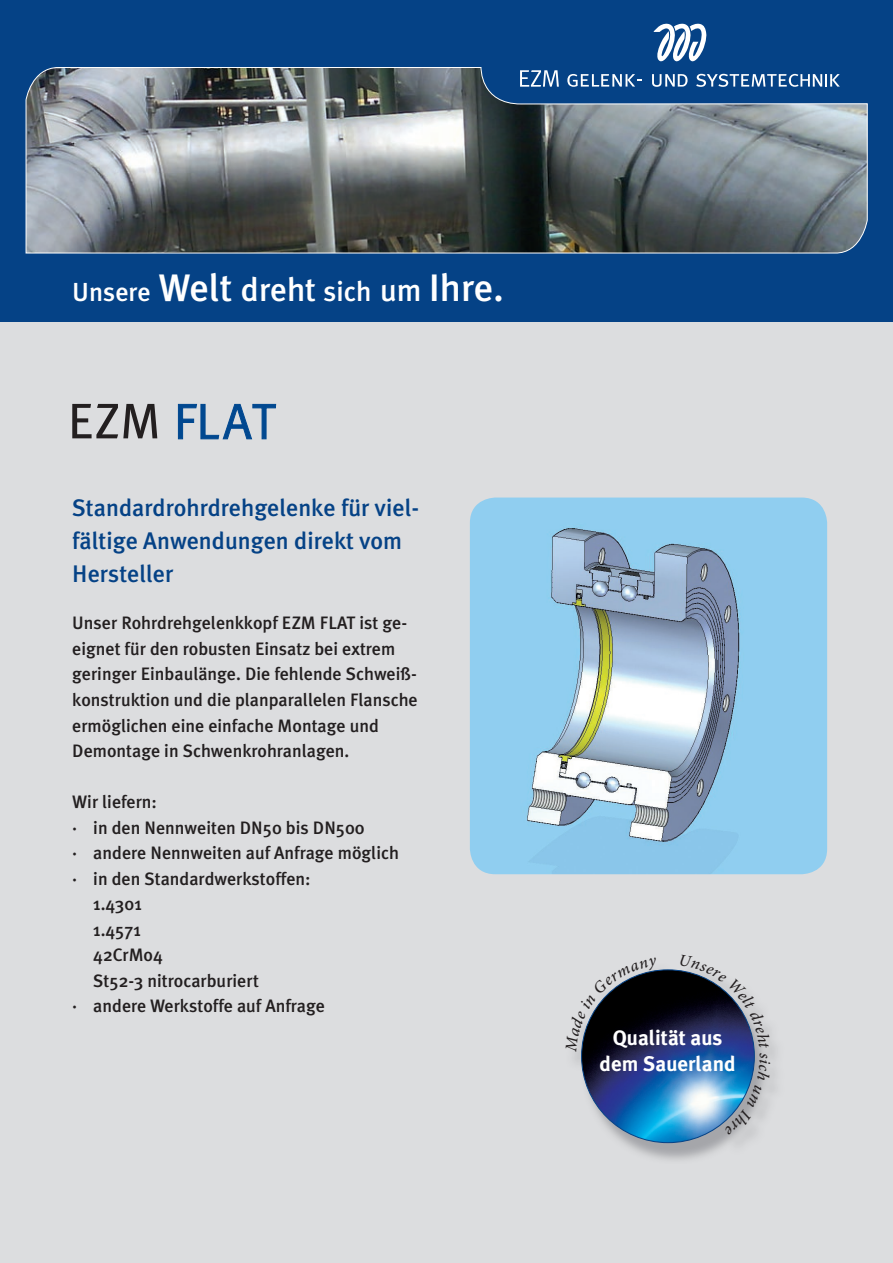
<style>
.page{position:relative;width:893px;height:1263px;background:#fff}
.page>*{position:absolute;margin:0;border:0;box-sizing:border-box;transform-origin:0 0}
.t1{font:50.1px "Meta Plus Normal Caps";color:#014890}
.t2{font:500 38.4px "Meta Plus";color:#fff}
.t3{font:500 24px/33px "Meta Plus";color:#054286}
.t4{font:700 21px/25.2px "Meta Plus";color:#fff;text-align:center}
.t5{font:500 18px/25.5px "Meta Plus";color:#231f20}
.s1{font-size:26.1px}
.s2{font-size:33.15px}
.s3{font-size:27.9px}
.s4{font-size:31.35px}
</style>
<div class="page">
<div style="left:0;top:317px;width:893px;height:946px;background:#dcdddf"></div>
<div style="left:0;top:0;width:893px;height:321px;background:#054286"></div>
<svg style="left:653px;top:23px;width:54px;height:39px"></svg>
<svg style="left:25px;top:67px;width:843px;height:187px;background:#68737b"></svg>
<img style="left:574px;top:969px;width:201px;height:191px">
<img style="left:582px;top:970px;width:172px;height:173px;border-radius:86px">
<img style="left:470px;top:497px;width:357px;height:377px">
<svg style="left:177px;top:403px;width:100px;height:37px"></svg>
<svg style="left:72px;top:404px;width:85px;height:34px"></svg>
<svg style="left:574px;top:969px;width:83px;height:83px"></svg>
<svg style="left:680px;top:969px;width:90px;height:165px"></svg>
<h2 class="t2" style="left:72px;top:266px;width:433px"><span class="s1">Unsere</span> Welt <span class="s2">dreht</span> <span class="s3">sich</span> <span class="s4">um</span> Ihre.</h2>
<h1 class="t1" style="left:174px;top:392px;width:104px">FLAT</h1>
<h3 class="t3" style="left:72px;top:491px;width:348px">Standardrohrdrehgelenke für viel&shy;fältige Anwendungen direkt vom<br>Hersteller</h3>
<p class="t5" style="left:72px;top:610px;width:347px">Unser Rohrdrehgelenkkopf EZM FLAT ist ge&shy;eignet für den robusten Einsatz bei extrem geringer Einbaulänge. Die fehlende Schweiß&shy;konstruktion und die planparallelen Flansche ermöglichen eine einfache Montage und Demontage in Schwenkrohranlagen.</p>
<p class="t5" style="left:72px;top:789px;width:86px">Wir liefern:</p>
<p class="t5" style="left:72px;top:814px;width:294px">· in den Nennweiten DN50 bis DN500</p>
<p class="t5" style="left:72px;top:840px;width:328px">· andere Nennweiten auf Anfrage möglich</p>
<p class="t5" style="left:72px;top:865px;width:240px">· in den Standardwerkstoffen:</p>
<p class="t5" style="left:93px;top:891px;width:50px">1.4301</p>
<p class="t5" style="left:93px;top:916px;width:49px">1.4571</p>
<p class="t5" style="left:93px;top:942px;width:71px">42CrMo4</p>
<p class="t5" style="left:93px;top:967px;width:167px">St52-3 nitrocarburiert</p>
<p class="t5" style="left:72px;top:993px;width:254px">· andere Werkstoffe auf Anfrage</p>
<p class="t4" style="left:600px;top:1025px;width:138px">Qualität aus dem Sauerland</p>
</div>
